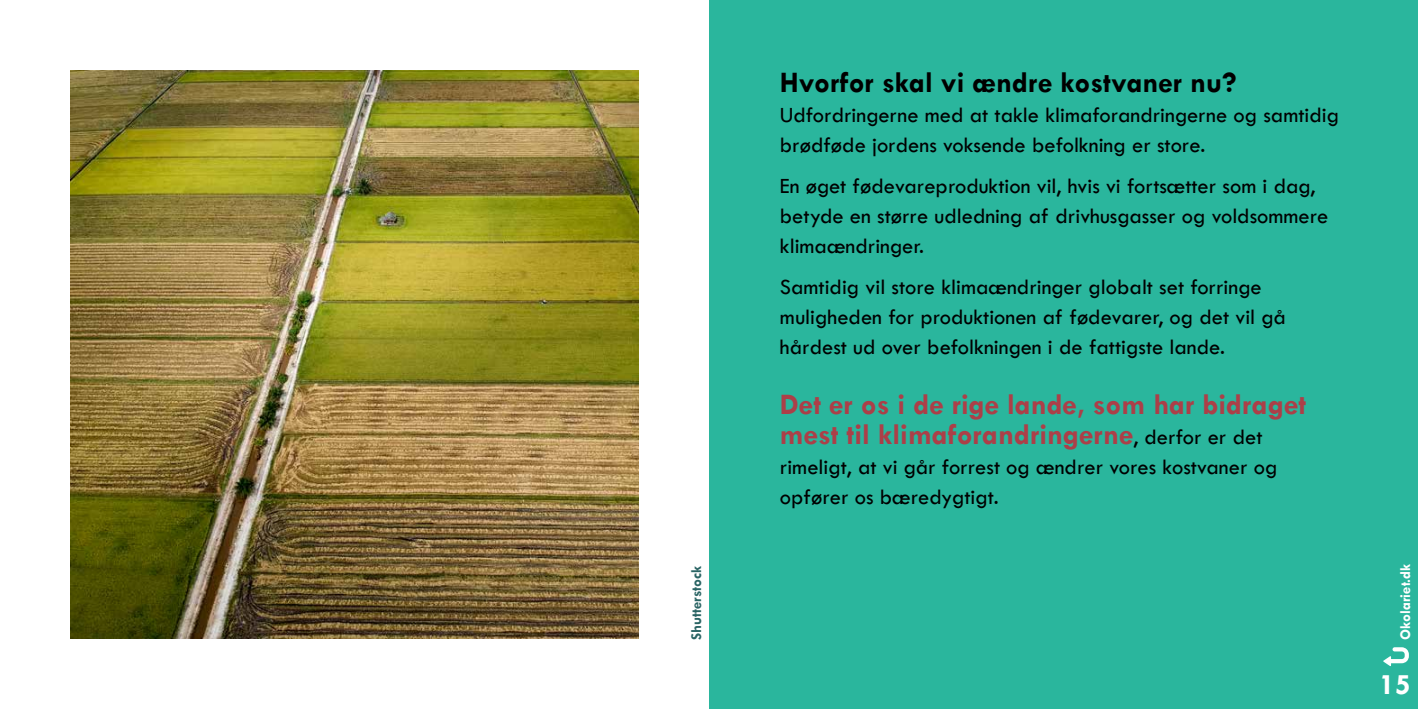
<style>
.page{position:relative;width:1418px;height:709px;background:#fff}
.page>*{position:absolute;margin:0;border:0;box-sizing:border-box;transform-origin:0 0}
.t1{font:700 30px/30px "Tw Cen";color:#ac3f48}
.t2{font:700 30px "Tw Cen";color:#000}
.t3{font:700 30px "Tw Cen";color:#fff}
.t4{font:22.5px/30px "Tw Cen";color:#000}
.t5{font:700 15px "Tw Cen";color:#2a6464}
.t6{font:700 15px "Tw Cen";color:#fff}
.s1{font-weight:400;font-size:22.5px;color:#000}
</style>
<div class="page">
<img style="left:71px;top:71px;width:567px;height:567px">
<div style="left:709px;top:0;width:708px;height:709px;background:#2ab69d"></div>
<svg style="left:1382px;top:647px;width:26px;height:19px"></svg>
<h1 class="t2" style="left:780px;top:64px;width:458px">Hvorfor skal vi ændre kostvaner nu?</h1>
<p class="t4" style="left:780px;top:99px;width:561px">Udfordringerne med at takle klimaforandringerne og samtidig brødføde jordens voksende befolkning er store.</p>
<p class="t4" style="left:780px;top:171px;width:550px">En øget fødevareproduktion vil, hvis vi fortsætter som i dag, betyde en større udledning af drivhusgasser og voldsommere klimaændringer.</p>
<p class="t4" style="left:780px;top:272px;width:507px">Samtidig vil store klimaændringer globalt set forringe muligheden for produktionen af fødevarer, og det vil gå hårdest ud over befolkningen i de fattigste lande.</p>
<h1 class="t1" style="left:780px;top:389px;width:528px">Det er os i de rige lande, som har bidraget mest til klimaforandringerne<span class="s1">, derfor er det</span></h1>
<p class="t4" style="left:780px;top:452px;width:499px">rimeligt, at vi går forrest og ændrer vores kostvaner og opfører os bæredygtigt.</p>
<p class="t5" style="left:687px;top:640px;width:76px;rotate:-90deg">Shutterstock</p>
<p class="t6" style="left:1396px;top:640px;width:78px;rotate:-90deg">Okolariet.dk</p>
<h1 class="t3" style="left:1378px;top:666px;width:33px">15</h1>
</div>
